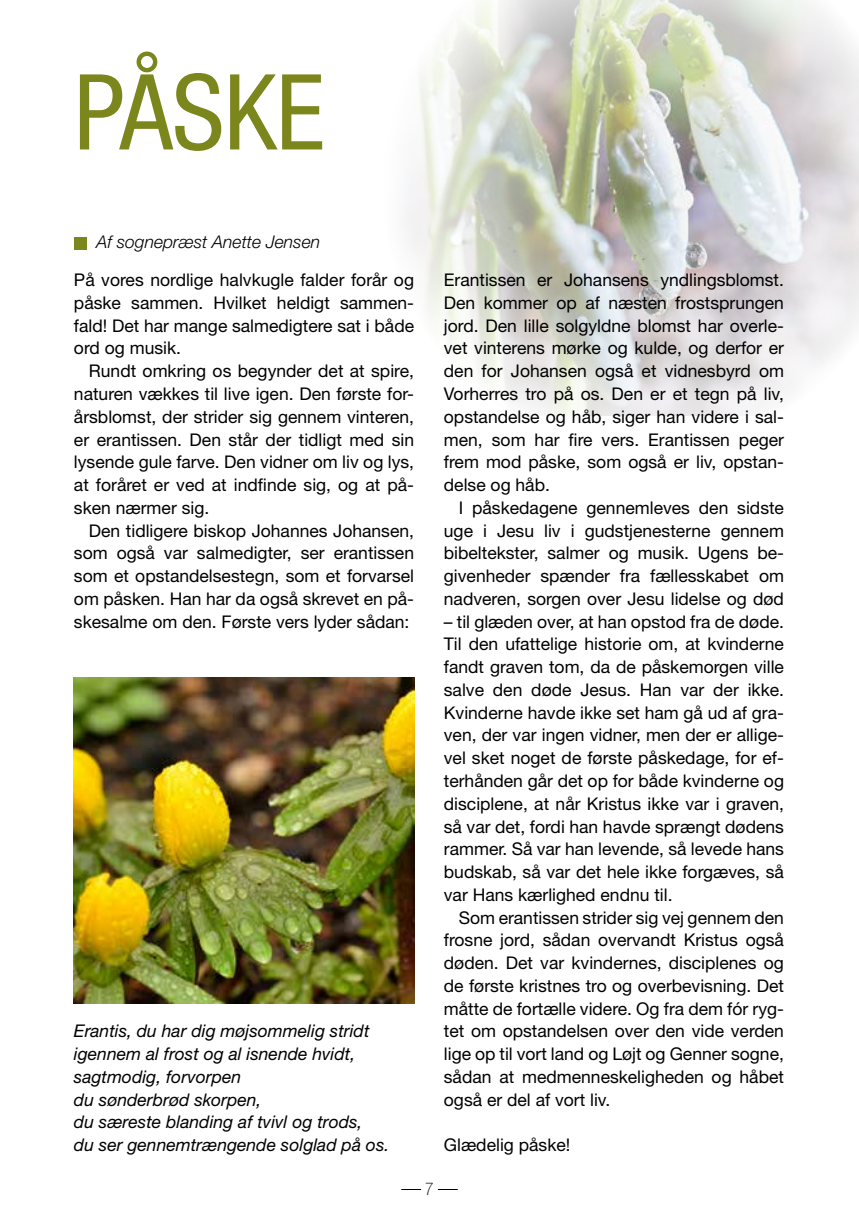
<style>
.page{position:relative;width:859px;height:1226px;background:#fff}
.page>*{position:absolute;margin:0;border:0;box-sizing:border-box;transform-origin:0 0}
.t1{font:condensed 105px "Helvetica Neue LT Std";letter-spacing:-.005em;color:#7b861c}
.t2{font:17.5px/22.8px "Helvetica Neue LT Std";color:#000;text-align:justify}
.t3{font:italic 17.5px/22.8px "Helvetica Neue LT Std";color:#000}
.t4{font:italic 300 17.5px "Helvetica Neue LT Std";color:#000}
.t5{font:100 condensed 17.5px "Helvetica Neue LT Std";color:#000}
</style>
<div class="page">
<div style="left:74px;top:237px;width:13px;height:13px;background:#7b861c"></div>
<img style="left:74px;top:677px;width:340px;height:326px">
<img style="left:406px;top:0;width:452px;height:415px">
<svg style="left:401px;top:1189px;width:20px;height:1px"></svg>
<svg style="left:437px;top:1189px;width:20px;height:1px"></svg>
<h1 class="t1" style="left:74px;top:52px;width:252px">PÅSKE</h1>
<p class="t4" style="left:96px;top:231px;width:225px">Af sognepræst Anette Jensen</p>
<p class="t2" style="left:74px;top:268px;width:341px">På vores nordlige halvkugle falder forår og påske sammen. Hvilket heldigt sammen&shy;fald! Det har mange salmedigtere sat i både ord og musik.</p>
<p class="t2" style="left:74px;top:359px;width:341px;text-indent:15px">Rundt omkring os begynder det at spire, naturen vækkes til live igen. Den første for&shy;årsblomst, der strider sig gennem vinteren, er erantissen. Den står der tidligt med sin lysende gule farve. Den vidner om liv og lys, at foråret er ved at indfinde sig, og at på&shy;sken nærmer sig.</p>
<p class="t2" style="left:74px;top:518px;width:341px;text-indent:15px">Den tidligere biskop Johannes Johansen, som også var salmedigter, ser erantissen som et opstandelsestegn, som et forvarsel om påsken. Han har da også skrevet en på&shy;skesalme om den. Første vers lyder sådan:</p>
<p class="t3" style="left:74px;top:1019px;width:317px">Erantis, du har dig møjsommelig stridt igennem al frost og al isnende hvidt, sagtmodig, forvorpen<br>du sønderbrød skorpen,<br>du særeste blanding af tvivl og trods,<br>du ser gennemtrængende solglad på os.</p>
<p class="t2" style="left:443px;top:268px;width:341px">Erantissen er Johansens yndlingsblomst.<br>Den kommer op af næsten frostsprungen jord. Den lille solgyldne blomst har overle&shy;vet vinterens mørke og kulde, og derfor er den for Johansen også et vidnesbyrd om Vorherres tro på os. Den er et tegn på liv, opstandelse og håb, siger han videre i sal&shy;men, som har fire vers. Erantissen peger frem mod påske, som også er liv, opstan&shy;delse og håb.</p>
<p class="t2" style="left:443px;top:496px;width:341px;text-indent:15px">I påskedagene gennemleves den sidste uge i Jesu liv i gudstjenesterne gennem bibeltekster, salmer og musik. Ugens be&shy;givenheder spænder fra fællesskabet om nadveren, sorgen over Jesu lidelse og død</p>
<p class="t2" style="left:443px;top:609px;width:341px">– til glæden over, at han opstod fra de døde.<br>Til den ufattelige historie om, at kvinderne fandt graven tom, da de påskemorgen ville salve den døde Jesus. Han var der ikke.<br>Kvinderne havde ikke set ham gå ud af gra&shy;ven, der var ingen vidner, men der er allige&shy;vel sket noget de første påskedage, for ef&shy;terhånden går det op for både kvinderne og disciplene, at når Kristus ikke var i graven, så var det, fordi han havde sprængt dødens rammer. Så var han levende, så levede hans budskab, så var det hele ikke forgæves, så var Hans kærlighed endnu til.</p>
<p class="t2" style="left:443px;top:905px;width:341px;text-indent:15px">Som erantissen strider sig vej gennem den frosne jord, sådan overvandt Kristus også døden. Det var kvindernes, disciplenes og de første kristnes tro og overbevisning. Det måtte de fortælle videre. Og fra dem fór ryg&shy;tet om opstandelsen over den vide verden lige op til vort land og Løjt og Genner sogne, sådan at medmenneskeligheden og håbet også er del af vort liv.</p>
<p class="t2" style="left:443px;top:1133px;width:128px">Glædelig påske!</p>
<p class="t5" style="left:425px;top:1178px;width:10px">7</p>
</div>
